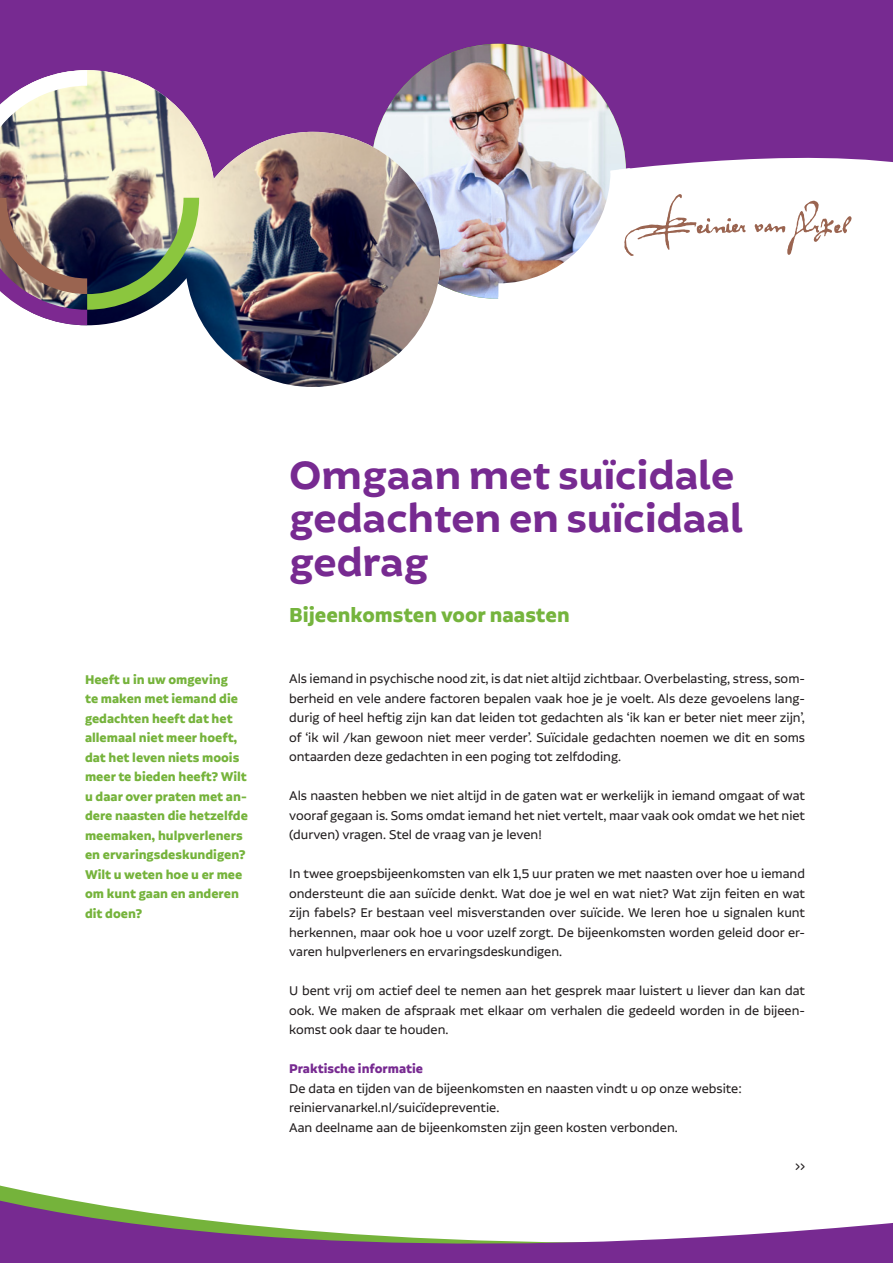
<style>
.page{position:relative;width:893px;height:1263px;background:#fff}
.page>*{position:absolute;margin:0;border:0;box-sizing:border-box;transform-origin:0 0}
.t1{font:700 42px "Brocha";color:#772a91}
.t2{font:700 24px "Alvar Pro";color:#75b43d}
.t3{font:15px/19.5px "Alvar Pro";color:#231f20;text-align:justify}
.t4{font:700 15px/19.5px "Alvar Pro";color:#75b33b}
.t5{font:700 15px "Alvar Pro";color:#772a91}
</style>
<div class="page">
<div style="left:0;top:0;width:893px;height:168px;background:#772a91"></div>
<img style="left:371px;top:44px;width:255px;height:255px;border-radius:128px">
<svg style="left:0;top:1185px;width:60px;height:13px"></svg>
<svg style="left:0;top:1198px;width:893px;height:65px"></svg>
<svg style="left:498px;top:168px;width:354px;height:131px"></svg>
<img style="left:79px;top:70px;width:361px;height:317px">
<img style="left:0;top:70px;width:199px;height:255px">
<p class="t4" style="left:85px;top:669px;width:164px">Heeft u in uw omgeving<br>te maken met iemand die gedachten heeft dat het allemaal niet meer hoeft, dat het leven niets moois meer te bieden heeft? Wilt u daar over praten met an&shy;dere naasten die hetzelfde meemaken, hulpverleners en ervaringsdeskundigen?<br>Wilt u weten hoe u er mee om kunt gaan en anderen dit doen?</p>
<p class="t1" style="left:289px;top:449px;width:447px">Omgaan met suïcidale</p>
<p class="t1" style="left:289px;top:493px;width:455px">gedachten en suïcidaal</p>
<p class="t1" style="left:289px;top:536px;width:141px">gedrag</p>
<p class="t2" style="left:289px;top:601px;width:282px">Bijeenkomsten voor naasten</p>
<p class="t3" style="left:289px;top:669px;width:517px">Als iemand in psychische nood zit, is dat niet altijd zichtbaar. Overbelasting, stress, som&shy;berheid en vele andere factoren bepalen vaak hoe je je voelt. Als deze gevoelens lang&shy;durig of heel heftig zijn kan dat leiden tot gedachten als ‘ik kan er beter niet meer zijn’, of ‘ik wil /kan gewoon niet meer verder’. Suïcidale gedachten noemen we dit en soms ontaarden deze gedachten in een poging tot zelfdoding.</p>
<p class="t3" style="left:289px;top:786px;width:517px">Als naasten hebben we niet altijd in de gaten wat er werkelijk in iemand omgaat of wat vooraf gegaan is. Soms omdat iemand het niet vertelt, maar vaak ook omdat we het niet (durven) vragen. Stel de vraag van je leven!</p>
<p class="t3" style="left:289px;top:864px;width:517px">In twee groepsbijeenkomsten van elk 1,5 uur praten we met naasten over hoe u iemand ondersteunt die aan suïcide denkt. Wat doe je wel en wat niet? Wat zijn feiten en wat zijn fabels? Er bestaan veel misverstanden over suïcide. We leren hoe u signalen kunt herkennen, maar ook hoe u voor uzelf zorgt. De bijeenkomsten worden geleid door er&shy;varen hulpverleners en ervaringsdeskundigen.</p>
<p class="t3" style="left:289px;top:981px;width:517px">U bent vrij om actief deel te nemen aan het gesprek maar luistert u liever dan kan dat ook. We maken de afspraak met elkaar om verhalen die gedeeld worden in de bijeen&shy;komst ook daar te houden.</p>
<p class="t5" style="left:289px;top:1060px;width:135px">Praktische informatie</p>
<p class="t3" style="left:289px;top:1078px;width:454px">De data en tijden van de bijeenkomsten en naasten vindt u op onze website:</p>
<p class="t3" style="left:289px;top:1098px;width:212px">reiniervanarkel.nl/suicïdepreventie.</p>
<p class="t3" style="left:289px;top:1117px;width:390px">Aan deelname aan de bijeenkomsten zijn geen kosten verbonden.</p>
<p class="t3" style="left:795px;top:1156px;width:12px">&gt;&gt;</p>
</div>
